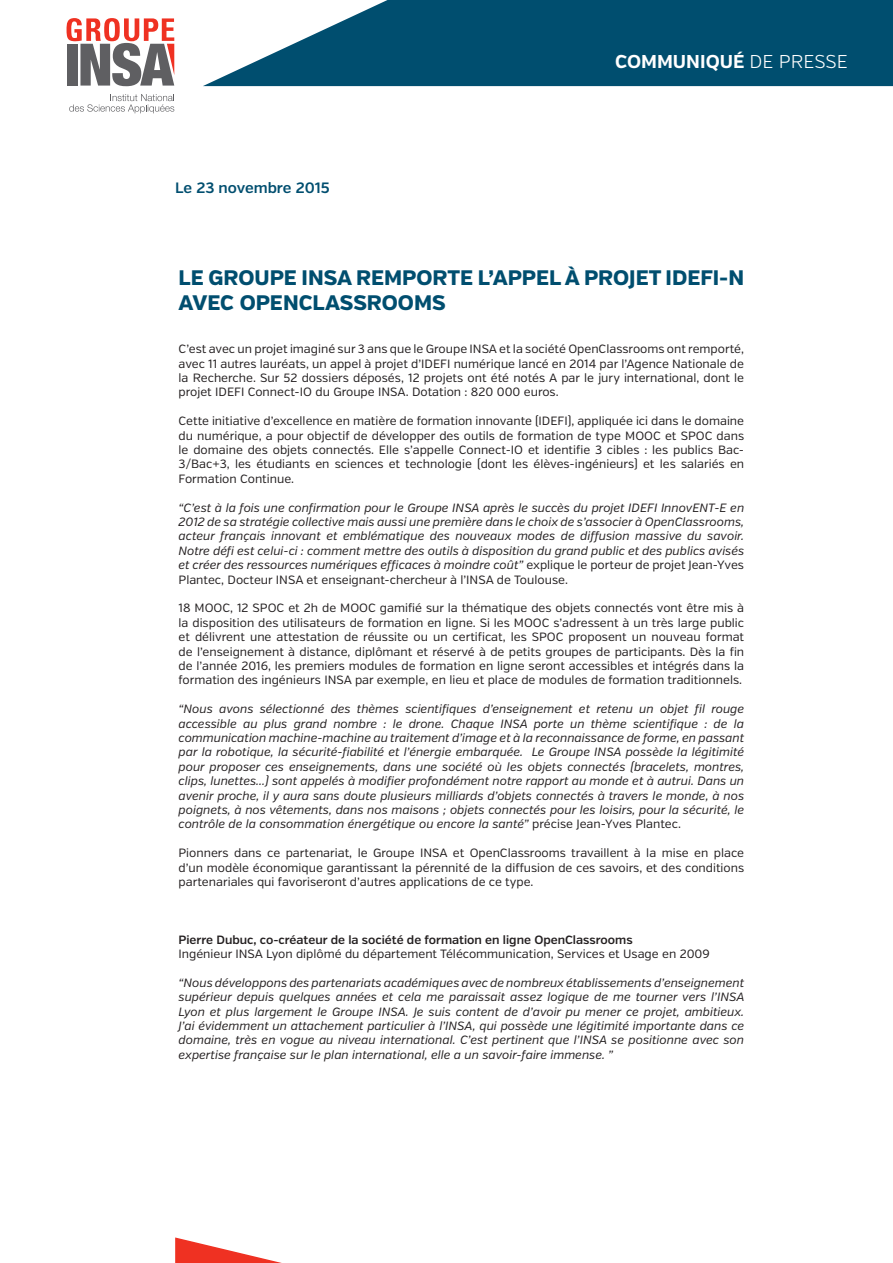
<style>
.page{position:relative;width:893px;height:1263px;background:#fff}
.page>*{position:absolute;margin:0;border:0;box-sizing:border-box;transform-origin:0 0}
.t1{font:800 21px/25.2px "Verb";color:#004e6f}
.t2{font:700 18.6px "Verb";color:#fff}
.t3{font:600 15px "Verb";color:#004e6f}
.t4{font:italic 12px/14.4px "Verb";color:#231f20;text-align:justify}
.t5{font:12px/14.4px "Verb";color:#231f20;text-align:justify}
.t6{font:600 12px "Verb";color:#231f20}
.s1{font-weight:300}
.s2{font-style:normal}
</style>
<div class="page">
<svg style="left:203px;top:0;width:690px;height:86px;fill:#004e6f"></svg>
<svg style="left:175px;top:1237px;width:107px;height:26px"></svg>
<svg style="left:67px;top:18px;width:107px;height:68px"></svg>
<svg style="left:69px;top:94px;width:105px;height:19px"></svg>
<p class="t3" style="left:175px;top:178px;width:156px">Le 23 novembre 2015</p>
<h2 class="t2" style="left:615px;top:50px;width:234px">COMMUNIQUÉ <span class="s1">DE PRESSE</span></h2>
<h1 class="t1" style="left:179px;top:265px;width:567px">LE GROUPE INSA REMPORTE L’APPEL À PROJET IDEFI-N<br>AVEC OPENCLASSROOMS</h1>
<p class="t5" style="left:179px;top:342px;width:567px">C’est avec un projet imaginé sur 3 ans que le Groupe INSA et la société OpenClassrooms ont remporté, avec 11 autres lauréats, un appel à projet d’IDEFI numérique lancé en 2014 par l’Agence Nationale de la Recherche. Sur 52 dossiers déposés, 12 projets ont été notés A par le jury international, dont le projet IDEFI Connect-IO du Groupe INSA. Dotation : 820 000 euros.</p>
<p class="t5" style="left:179px;top:414px;width:567px">Cette initiative d’excellence en matière de formation innovante (IDEFI), appliquée ici dans le domaine du numérique, a pour objectif de développer des outils de formation de type MOOC et SPOC dans le domaine des objets connectés. Elle s’appelle Connect-IO et identifie 3 cibles : les publics Bac-3/Bac+3, les étudiants en sciences et technologie (dont les élèves-ingénieurs) et les salariés en Formation Continue.</p>
<p class="t4" style="left:179px;top:500px;width:567px">“C’est à la fois une confirmation pour le Groupe INSA après le succès du projet IDEFI InnovENT-E en 2012 de sa stratégie collective mais aussi une première dans le choix de s’associer à OpenClassrooms, acteur français innovant et emblématique des nouveaux modes de diffusion massive du savoir.<br>Notre défi est celui-ci : comment mettre des outils à disposition du grand public et des publics avisés et créer des ressources numériques efficaces à moindre coût” <span class="s2">explique le porteur de projet Jean-Yves Plantec, Docteur INSA et enseignant-chercheur à l’INSA de Toulouse.</span></p>
<p class="t5" style="left:179px;top:601px;width:567px">18 MOOC, 12 SPOC et 2h de MOOC gamifié sur la thématique des objets connectés vont être mis à la disposition des utilisateurs de formation en ligne. Si les MOOC s’adressent à un très large public et délivrent une attestation de réussite ou un certificat, les SPOC proposent un nouveau format de l’enseignement à distance, diplômant et réservé à de petits groupes de participants. Dès la fin de l’année 2016, les premiers modules de formation en ligne seront accessibles et intégrés dans la formation des ingénieurs INSA par exemple, en lieu et place de modules de formation traditionnels.</p>
<p class="t4" style="left:179px;top:702px;width:567px">“Nous avons sélectionné des thèmes scientifiques d’enseignement et retenu un objet fil rouge accessible au plus grand nombre : le drone. Chaque INSA porte un thème scientifique : de la communication machine-machine au traitement d’image et à la reconnaissance de forme, en passant par la robotique, la sécurité-fiabilité et l’énergie embarquée. Le Groupe INSA possède la légitimité pour proposer ces enseignements, dans une société où les objets connectés (bracelets, montres, clips, lunettes...) sont appelés à modifier profondément notre rapport au monde et à autrui. Dans un avenir proche, il y aura sans doute plusieurs milliards d’objets connectés à travers le monde, à nos poignets, à nos vêtements, dans nos maisons ; objets connectés pour les loisirs, pour la sécurité, le contrôle de la consommation énergétique ou encore la santé” <span class="s2">précise Jean-Yves Plantec.</span></p>
<p class="t5" style="left:179px;top:846px;width:567px">Pionners dans ce partenariat, le Groupe INSA et OpenClassrooms travaillent à la mise en place d’un modèle économique garantissant la pérennité de la diffusion de ces savoirs, et des conditions partenariales qui favoriseront d’autres applications de ce type.</p>
<p class="t6" style="left:179px;top:932px;width:456px">Pierre Dubuc, co-créateur de la société de formation en ligne OpenClassrooms</p>
<p class="t5" style="left:179px;top:947px;width:533px">Ingénieur INSA Lyon diplômé du département Télécommunication, Services et Usage en 2009</p>
<p class="t4" style="left:179px;top:975px;width:567px">“Nous développons des partenariats académiques avec de nombreux établissements d’enseignement supérieur depuis quelques années et cela me paraissait assez logique de me tourner vers l’INSA Lyon et plus largement le Groupe INSA. Je suis content de d’avoir pu mener ce projet, ambitieux.<br>J’ai évidemment un attachement particulier à l’INSA, qui possède une légitimité importante dans ce domaine, très en vogue au niveau international. C’est pertinent que l’INSA se positionne avec son expertise française sur le plan international, elle a un savoir-faire immense. ”</p>
</div>
